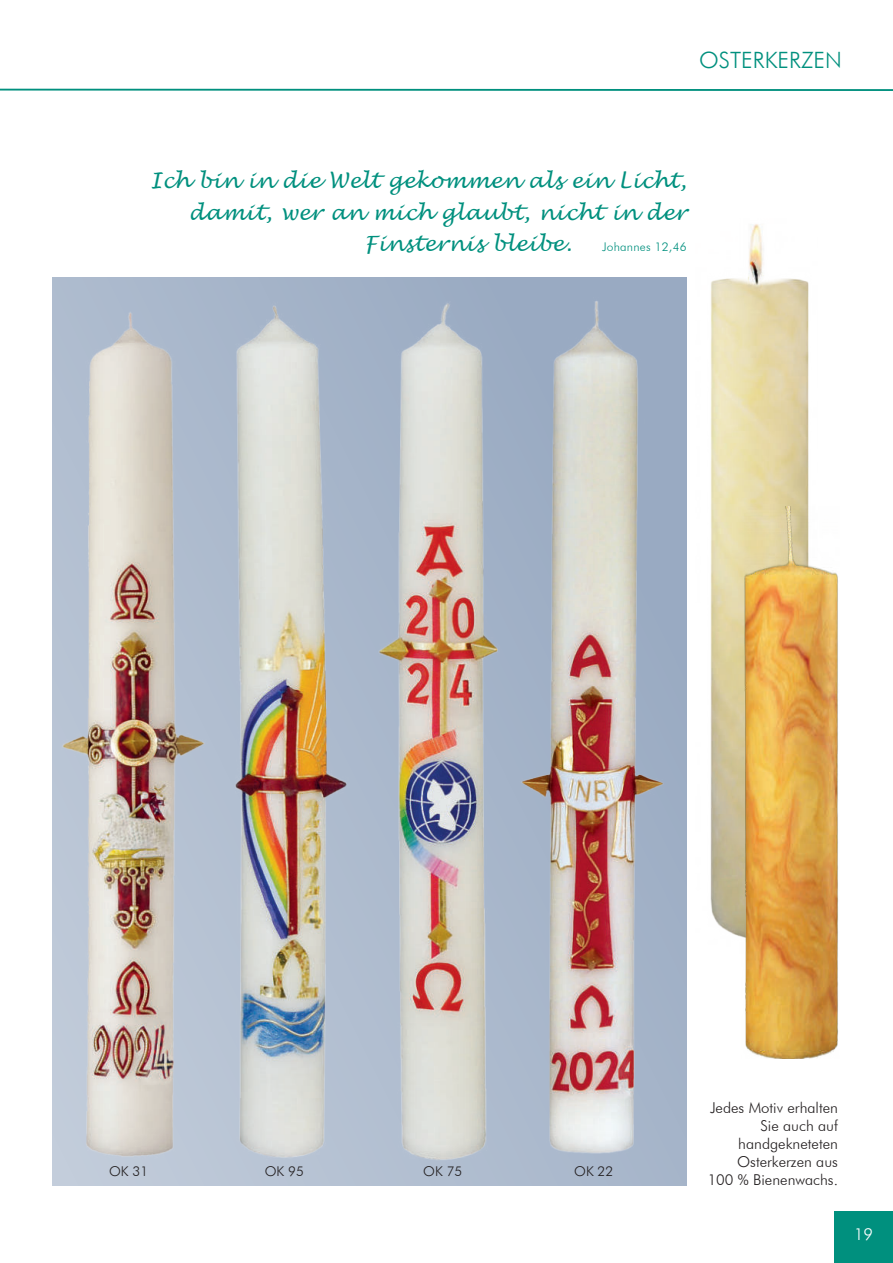
<style>
.page{position:relative;width:893px;height:1263px;background:#fff}
.page>*{position:absolute;margin:0;border:0;box-sizing:border-box;transform-origin:0 0}
.t1{font:300 22.5px "Futura BT";color:#00907e}
.t2{font:italic 21px "Lucida Handwriting";letter-spacing:.02em;color:#00907e}
.t3{font:300 16.5px "Futura BT";color:#fff}
.t4{font:300 15px/18px "Futura BT";color:#231f20;text-align:right}
.t5{font:300 13.5px "Futura BT";color:#231f20}
.t6{font:300 12px "Futura BT";letter-spacing:.02em;color:#00907e}
</style>
<div class="page">
<div style="left:834px;top:1211px;width:59px;height:52px;background:#00907e"></div>
<svg style="left:0;top:88px;width:893px;height:3px;background:#60b9ae"></svg>
<img style="left:710px;top:224px;width:99px;height:713px">
<img style="left:742px;top:506px;width:96px;height:552px">
<div style="left:52px;top:277px;width:635px;height:909px;background:linear-gradient(to right,#c3cddb,#a5b4c9)"></div>
<img style="left:514px;top:277px;width:168px;height:895px">
<img style="left:217px;top:277px;width:158px;height:893px">
<img style="left:52px;top:277px;width:166px;height:889px">
<img style="left:361px;top:277px;width:172px;height:888px">
<p class="t1" style="left:699px;top:51px;width:144px">OSTERKERZEN</p>
<p class="t2" style="left:150px;top:170px;width:538px">Ich bin in die Welt gekommen als ein Licht,</p>
<p class="t2" style="left:189px;top:202px;width:500px">damit, wer an mich glaubt, nicht in der</p>
<p class="t2" style="left:364px;top:233px;width:209px">Finsternis bleibe.</p>
<p class="t6" style="left:602px;top:242px;width:86px">Johannes 12,46</p>
<p class="t5" style="left:109px;top:1166px;width:41px">OK 31</p>
<p class="t5" style="left:265px;top:1165px;width:41px">OK 95</p>
<p class="t5" style="left:423px;top:1165px;width:41px">OK 75</p>
<p class="t5" style="left:574px;top:1165px;width:41px">OK 22</p>
<p class="t4" style="left:708px;top:1100px;width:132px">Jedes Motiv erhalten<br>Sie auch auf handgekneteten<br>Osterkerzen aus<br>100 % Bienenwachs.</p>
<p class="t3" style="left:854px;top:1227px;width:21px">19</p>
</div>
